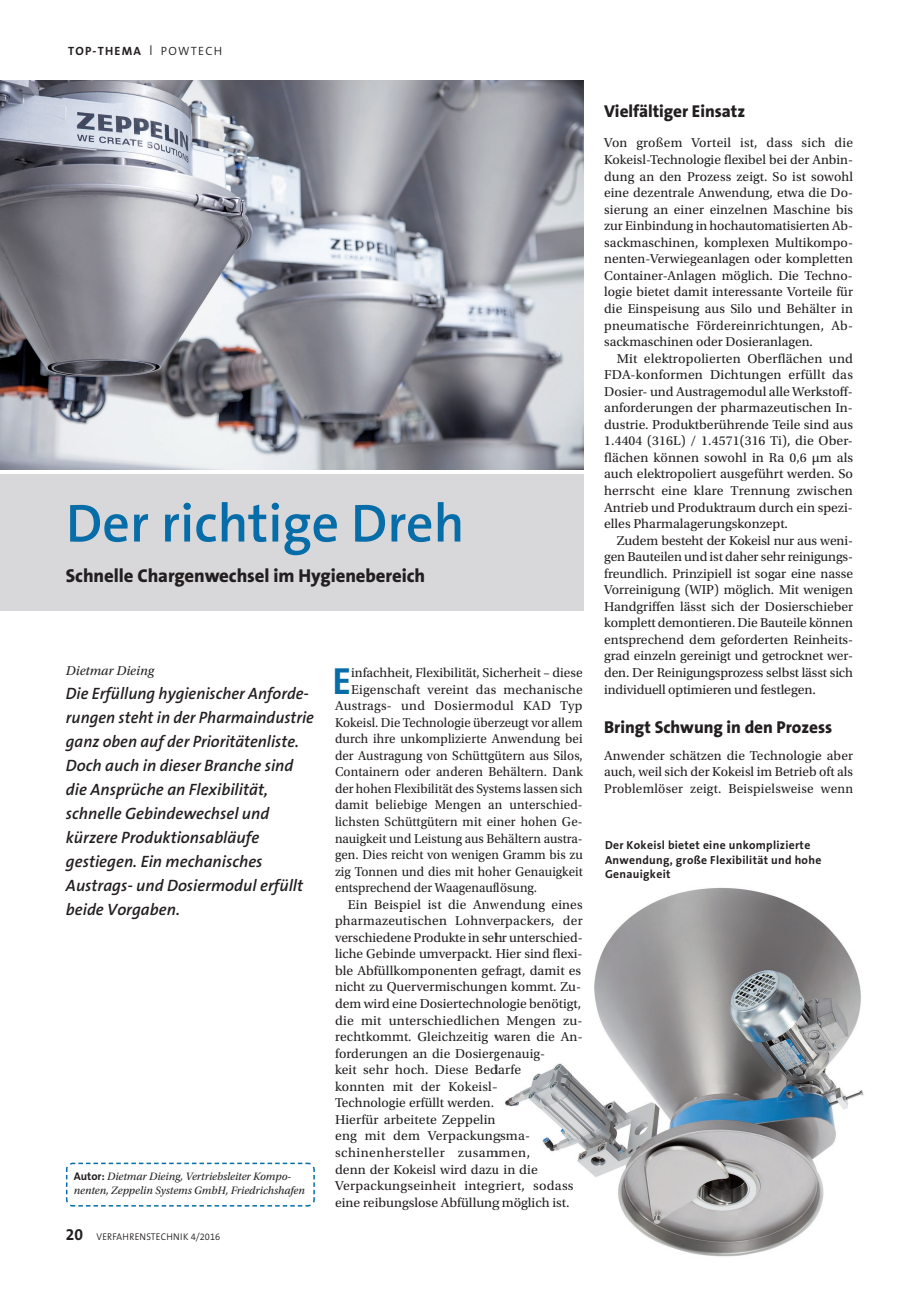
<style>
.page{position:relative;width:919px;height:1289px;background:#fff}
.page>*{position:absolute;margin:0;border:0;box-sizing:border-box;transform-origin:0 0}
.Headline_1_zeilig{font:600 54px "The Sans B6";color:#066da8}
.Grundschrift_9_pt{font:700 37.95px "The Sans B7";color:#066da8}
.Subhead{font:800 18.75px "The Sans B8";letter-spacing:-.005em;color:#231f20}
.Zwischentitel_1_zeil{font:800 17.25px "The Sans B8";color:#231f20}
.Vorspann{font:italic 600 16.5px/24px "The Sans B6";color:#231f20}
.t1{font:700 16.5px "The Sans B7";color:#231f20;scale:.95 1}
.Grundschrift_9_pt_Ei{font:13.5px/16.5px "Utopia Std";letter-spacing:.005em;color:#231f20}
.Grundschrift_9_pt-2{font:13.5px/16.5px "Utopia Std";letter-spacing:.005em;color:#231f20}
.Grundschrift_9_pt-3{font:13.5px "Utopia Std";letter-spacing:.005em;color:#231f20;scale:.96 1}
.Autor{font:italic 13.5px "Utopia Std";color:#231f20}
.Rubrizierungsebene{font:700 12px "The Sans B7";letter-spacing:.1em;color:#231f20}
.Bildunterschrift{font:700 11.7px/14.2px "The Sans B7";letter-spacing:.025em;color:#231f20}
.Autoren_Hinweis{font:italic 11.25px/13.5px "Utopia Std";color:#231f20}
.t2{font:300 9.75px "The Sans B4";letter-spacing:.02em;color:#231f20;scale:.95 1}
.s1{font-family:"The Sans B4";font-weight:300;font-size:14.4px}
.s2{font-family:"The Sans B4";font-weight:300}
.s3{font-family:"The Sans B7";font-weight:700;font-style:normal}
</style>
<div class="page">
<img style="left:504px;top:887px;width:360px;height:370px">
<img style="left:0;top:81px;width:584px;height:388px">
<svg style="left:65px;top:1162px;width:250px;height:45px"></svg>
<div style="left:0;top:474px;width:584px;height:136px;background:#d8d7d9"></div>
<p class="Rubrizierungsebene" style="left:68px;top:45px;width:155px">TOP-THEMA <span class="s1">I</span> <span class="s2">POWTECH</span></p>
<p class="Headline_1_zeilig" style="left:66px;top:494px;width:400px">Der richtige Dreh</p>
<p class="Subhead" style="left:66px;top:565px;width:361px">Schnelle Chargenwechsel im Hygienebereich</p>
<p class="Autor" style="left:66px;top:662px;width:89px">Dietmar Dieing</p>
<p class="Vorspann" style="left:66px;top:681px;width:249px">Die Erfüllung hygienischer Anforde&shy;rungen steht in der Pharmaindustrie ganz oben auf der Prioritätenliste.<br>Doch auch in dieser Branche sind die Ansprüche an Flexibilität, schnelle Gebindewechsel und kürzere Produktionsabläufe gestiegen. Ein mechanisches<br>Austrags- und Dosiermodul erfüllt beide Vorgaben.</p>
<p class="Autoren_Hinweis" style="left:74px;top:1170px;width:232px"><span class="s3">Autor:</span> Dietmar Dieing, Vertriebsleiter Kompo&shy;nenten, Zeppelin Systems GmbH, Friedrichshafen</p>
<p class="t1" style="left:66px;top:1225px;width:20px">20</p>
<p class="t2" style="left:96px;top:1231px;width:132px">VERFAHRENSTECHNIK 4/2016</p>
<p class="Grundschrift_9_pt" style="left:332px;top:660px;width:20px">E</p>
<p class="Grundschrift_9_pt-2" style="left:351px;top:664px;width:233px">infachheit, Flexibilität, Sicherheit – diese</p>
<p class="Grundschrift_9_pt-2" style="left:351px;top:681px;width:233px">Eigenschaft vereint das mechanische</p>
<p class="Grundschrift_9_pt-2" style="left:335px;top:697px;width:249px">Austrags- und Dosiermodul KAD Typ</p>
<p class="Grundschrift_9_pt-3" style="left:335px;top:715px;width:259px">Kokeisl. Die Technologie überzeugt vor allem</p>
<p class="Grundschrift_9_pt-3" style="left:335px;top:731px;width:259px">durch ihre unkomplizierte Anwendung bei</p>
<p class="Grundschrift_9_pt-3" style="left:335px;top:748px;width:259px">der Austragung von Schüttgütern aus Silos,</p>
<p class="Grundschrift_9_pt-3" style="left:335px;top:764px;width:259px">Containern oder anderen Behältern. Dank</p>
<p class="Grundschrift_9_pt-3" style="left:335px;top:781px;width:259px">der hohen Flexibilität des Systems lassen sich</p>
<p class="Grundschrift_9_pt-3" style="left:335px;top:797px;width:258px">damit beliebige Mengen an unterschied-</p>
<p class="Grundschrift_9_pt-3" style="left:335px;top:814px;width:259px">lichsten Schüttgütern mit einer hohen Ge-</p>
<p class="Grundschrift_9_pt-3" style="left:335px;top:830px;width:259px">nauigkeit und Leistung aus Behältern austra-</p>
<p class="Grundschrift_9_pt-3" style="left:335px;top:847px;width:259px">gen. Dies reicht von wenigen Gramm bis zu</p>
<p class="Grundschrift_9_pt-3" style="left:335px;top:864px;width:259px">zig Tonnen und dies mit hoher Genauigkeit</p>
<p class="Grundschrift_9_pt-3" style="left:335px;top:880px;width:212px">entsprechend der Waagenauflösung.</p>
<p class="Grundschrift_9_pt_Ei" style="left:335px;top:896px;width:249px;text-indent:13px">Ein Beispiel ist die Anwendung eines pharmazeutischen Lohnverpackers, der verschiedene Produkte in sehr unterschied&shy;liche Gebinde umverpackt. Hier sind flexi&shy;ble Abfüllkomponenten gefragt, damit es nicht zu Quervermischungen kommt. Zu&shy;dem wird eine Dosiertechnologie benötigt, die mit unterschiedlichen Mengen zu&shy;rechtkommt. Gleichzeitig waren die An&shy;forderungen an die Dosiergenauig-<br>keit sehr hoch. Diese Bedarfe<br>konnten mit der Kokeisl-<br>Technologie erfüllt werden.<br>Hierfür arbeitete Zeppelin<br>eng mit dem Verpackungsma&shy;schinenhersteller zusammen,<br>denn der Kokeisl wird dazu in die Verpackungseinheit integriert, sodass eine reibungslose Abfüllung möglich ist.</p>
<p class="Zwischentitel_1_zeil" style="left:604px;top:101px;width:142px">Vielfältiger Einsatz</p>
<p class="Grundschrift_9_pt-2" style="left:604px;top:135px;width:250px">Von großem Vorteil ist, dass sich die Kokeisl-Technologie flexibel bei der Anbin&shy;dung an den Prozess zeigt. So ist sowohl eine dezentrale Anwendung, etwa die Do&shy;sierung an einer einzelnen Maschine bis zur Einbindung in hochautomatisierten Ab&shy;sackmaschinen, komplexen Multikompo&shy;nenten-Verwiegeanlagen oder kompletten Container-Anlagen möglich. Die Techno&shy;logie bietet damit interessante Vorteile für die Einspeisung aus Silo und Behälter in pneumatische Fördereinrichtungen, Ab&shy;sackmaschinen oder Dosieranlagen.</p>
<p class="Grundschrift_9_pt_Ei" style="left:604px;top:350px;width:250px;text-indent:13px">Mit elektropolierten Oberflächen und FDA-konformen Dichtungen erfüllt das Dosier- und Austragemodul alle Werkstoff&shy;anforderungen der pharmazeutischen In&shy;dustrie. Produktberührende Teile sind aus 1.4404 (316L) / 1.4571(316 Ti), die Ober&shy;flächen können sowohl in Ra 0,6 µm als auch elektropoliert ausgeführt werden. So herrscht eine klare Trennung zwischen Antrieb und Produktraum durch ein spezi&shy;elles Pharmalagerungskonzept.</p>
<p class="Grundschrift_9_pt_Ei" style="left:604px;top:532px;width:250px;text-align:justify;text-indent:13px">Zudem besteht der Kokeisl nur aus weni&shy;gen Bauteilen und ist daher sehr reinigungs&shy;freundlich. Prinzipiell ist sogar eine nasse Vorreinigung (WIP) möglich. Mit wenigen Handgriffen lässt sich der Dosierschieber komplett demontieren. Die Bauteile können entsprechend dem geforderten Reinheits&shy;grad einzeln gereinigt und getrocknet wer&shy;den. Der Reinigungsprozess selbst lässt sich individuell optimieren und festlegen.</p>
<p class="Zwischentitel_1_zeil" style="left:604px;top:718px;width:230px">Bringt Schwung in den Prozess</p>
<p class="Grundschrift_9_pt-2" style="left:604px;top:747px;width:250px;text-align:justify">Anwender schätzen die Technologie aber auch, weil sich der Kokeisl im Betrieb oft als Problemlöser zeigt. Beispielsweise wenn</p>
<p class="Bildunterschrift" style="left:605px;top:838px;width:218px">Der Kokeisl bietet eine unkomplizierte<br>Anwendung, große Flexibilität und hohe<br>Genauigkeit</p>
</div>
